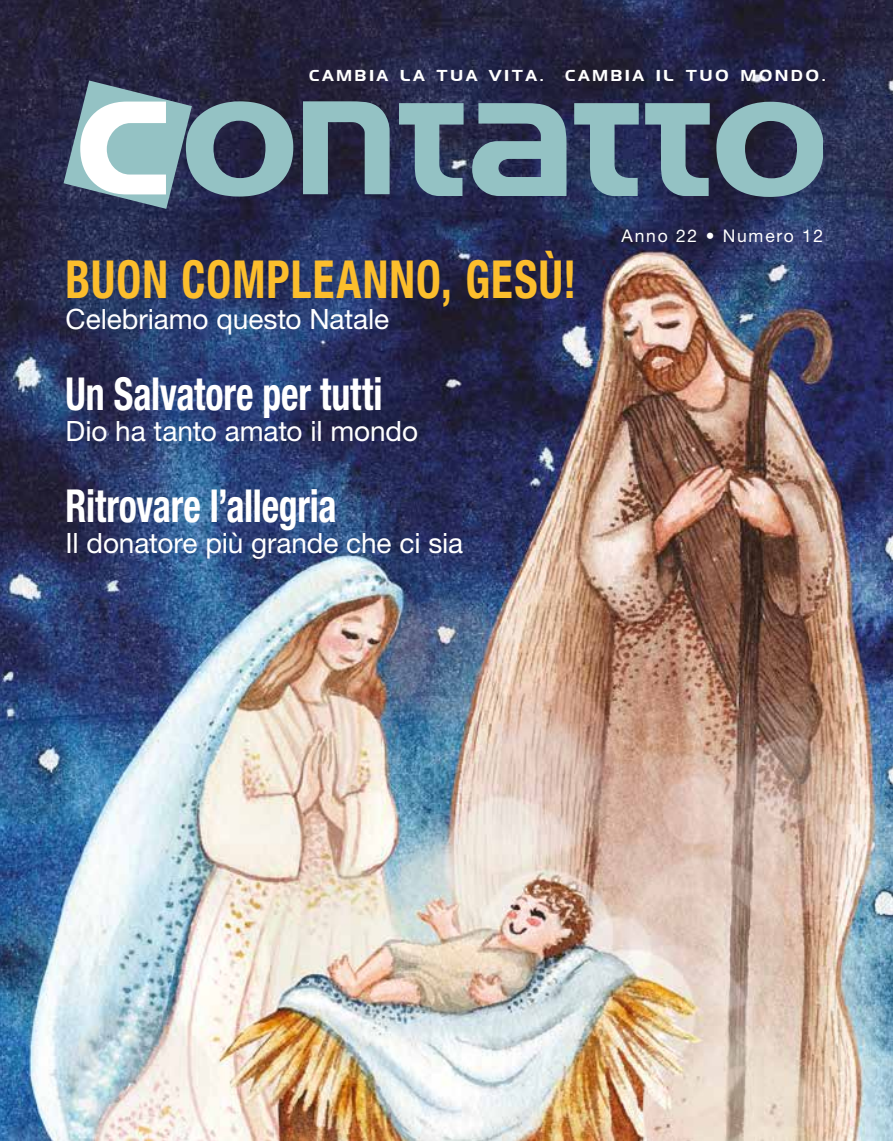
<style>
.page{position:relative;width:893px;height:1141px;background:#fff}
.page>*{position:absolute;margin:0;border:0;box-sizing:border-box;transform-origin:0 0}
.t1{font:700 condensed 52.5px "Helvetica Neue LT Std";letter-spacing:.025em;color:#fcbe2c;scale:.85 1}
.t2{font:700 condensed 45.5px "Helvetica Neue LT Std";letter-spacing:-.005em;color:#fff;scale:.83 1}
.t3{font:28px "Helvetica Neue LT Std";letter-spacing:-.005em;color:#fff}
.t4{font:17.5px "Helvetica Neue LT Std";letter-spacing:.1em;color:#fff}
.t5{font:15.75px "Denmark";letter-spacing:.19em;color:#fff}
</style>
<div class="page">
<img style="left:0;top:0;width:893px;height:1141px">
<svg style="left:64px;top:81px;width:326px;height:128px"></svg>
<svg style="left:399px;top:103px;width:240px;height:93px"></svg>
<svg style="left:645px;top:103px;width:65px;height:93px"></svg>
<svg style="left:716px;top:102px;width:106px;height:95px"></svg>
<p class="t5" style="left:309px;top:66px;width:236px">CAMBIA LA TUA VITA.</p>
<p class="t5" style="left:565px;top:66px;width:262px">CAMBIA IL TUO MONDO.</p>
<h1 class="t1" style="left:66px;top:247px;width:602px">BUON COMPLEANNO, GESÙ!</h1>
<p class="t3" style="left:66px;top:303px;width:325px">Celebriamo questo Natale</p>
<h2 class="t2" style="left:66px;top:366px;width:383px">Un Salvatore per tutti</h2>
<p class="t3" style="left:66px;top:415px;width:354px">Dio ha tanto amato il mondo</p>
<h2 class="t2" style="left:66px;top:478px;width:328px">Ritrovare l’allegria</h2>
<p class="t3" style="left:66px;top:527px;width:399px">Il donatore più grande che ci sia</p>
<p class="t4" style="left:622px;top:226px;width:203px">Anno 22 • Numero 12</p>
</div>
